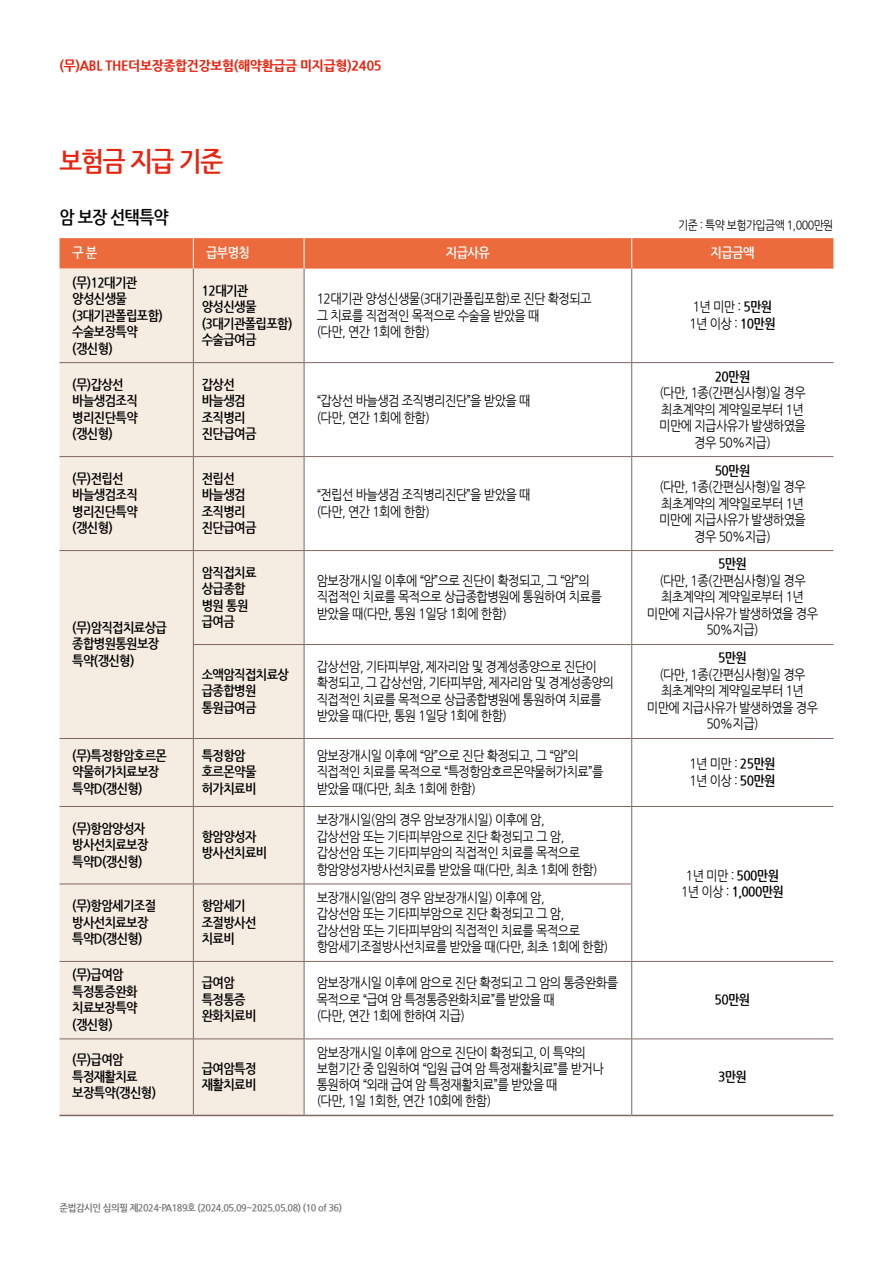
<style>
.page{position:relative;width:893px;height:1263px;background:#fff}
.page>*{position:absolute;margin:0;border:0;box-sizing:border-box;transform-origin:0 0}
.t1{font:700 27px "Nanum Gothic";letter-spacing:-.05em;color:#e72410;scale:.9 1}
.t2{font:700 18px "Nanum Gothic";letter-spacing:-.05em;color:#000;scale:.9 1}
.t3{font:13.5px/16.5px "Nanum Gothic";letter-spacing:-.05em;color:#000;scale:.9 1}
.t4{font:700 13.5px/16.5px "Nanum Gothic";letter-spacing:-.05em;color:#000;scale:.9 1}
.t5{font:800 13.5px "Nanum Gothic";letter-spacing:-.025em;color:#e72410;scale:.95 1}
.t6{font:700 13.5px "Nanum Gothic";letter-spacing:-.05em;color:#fff;scale:.9 1}
.t7{font:12px "Nanum Gothic";letter-spacing:-.05em;color:#000;scale:.9 1}
.t8{font:700 9.75px "Nanum Gothic";letter-spacing:-.05em;color:#727171;scale:.95 1}
.s1{font-weight:700}
.s2{font-weight:400}
</style>
<div class="page">
<div style="left:60px;top:238px;width:773px;height:31px;background:#ec6b3d"></div>
<div style="left:60px;top:269px;width:244px;height:846px;background:#f5ece2"></div>
<hr style="left:193px;top:238px;width:1px;height:31px;background:#fff">
<hr style="left:304px;top:238px;width:1px;height:31px;background:#fff">
<hr style="left:193px;top:1039px;width:1px;height:76px;background:#7f6764">
<hr style="left:304px;top:1039px;width:1px;height:76px;background:#7f6764">
<hr style="left:631px;top:1039px;width:1px;height:76px;background:#7f6764">
<hr style="left:631px;top:238px;width:1px;height:31px;background:#fff">
<hr style="left:60px;top:1115px;width:133px;height:1px;background:#7f6764">
<hr style="left:193px;top:1115px;width:111px;height:1px;background:#7f6764">
<hr style="left:304px;top:1115px;width:328px;height:1px;background:#7f6764">
<hr style="left:632px;top:1115px;width:201px;height:1px;background:#7f6764">
<hr style="left:193px;top:269px;width:1px;height:93px;background:#7f6764">
<hr style="left:304px;top:269px;width:1px;height:93px;background:#7f6764">
<hr style="left:631px;top:269px;width:1px;height:93px;background:#7f6764">
<hr style="left:60px;top:362px;width:133px;height:1px;background:#7f6764">
<hr style="left:193px;top:362px;width:111px;height:1px;background:#7f6764">
<hr style="left:193px;top:363px;width:1px;height:93px;background:#7f6764">
<hr style="left:304px;top:362px;width:328px;height:1px;background:#7f6764">
<hr style="left:304px;top:363px;width:1px;height:93px;background:#7f6764">
<hr style="left:632px;top:362px;width:201px;height:1px;background:#7f6764">
<hr style="left:631px;top:363px;width:1px;height:93px;background:#7f6764">
<hr style="left:60px;top:456px;width:133px;height:1px;background:#7f6764">
<hr style="left:193px;top:456px;width:111px;height:1px;background:#7f6764">
<hr style="left:193px;top:457px;width:1px;height:93px;background:#7f6764">
<hr style="left:304px;top:456px;width:328px;height:1px;background:#7f6764">
<hr style="left:304px;top:457px;width:1px;height:93px;background:#7f6764">
<hr style="left:632px;top:456px;width:201px;height:1px;background:#7f6764">
<hr style="left:631px;top:457px;width:1px;height:93px;background:#7f6764">
<hr style="left:60px;top:550px;width:133px;height:1px;background:#7f6764">
<hr style="left:193px;top:550px;width:111px;height:1px;background:#7f6764">
<hr style="left:193px;top:551px;width:1px;height:93px;background:#7f6764">
<hr style="left:304px;top:550px;width:328px;height:1px;background:#7f6764">
<hr style="left:304px;top:551px;width:1px;height:93px;background:#7f6764">
<hr style="left:632px;top:550px;width:201px;height:1px;background:#7f6764">
<hr style="left:631px;top:551px;width:1px;height:93px;background:#7f6764">
<hr style="left:193px;top:644px;width:111px;height:1px;background:#7f6764">
<hr style="left:193px;top:645px;width:1px;height:93px;background:#7f6764">
<hr style="left:304px;top:644px;width:328px;height:1px;background:#7f6764">
<hr style="left:304px;top:645px;width:1px;height:93px;background:#7f6764">
<hr style="left:632px;top:644px;width:201px;height:1px;background:#7f6764">
<hr style="left:631px;top:645px;width:1px;height:93px;background:#7f6764">
<hr style="left:60px;top:738px;width:133px;height:1px;background:#7f6764">
<hr style="left:193px;top:738px;width:111px;height:1px;background:#7f6764">
<hr style="left:193px;top:739px;width:1px;height:67px;background:#7f6764">
<hr style="left:304px;top:738px;width:328px;height:1px;background:#7f6764">
<hr style="left:304px;top:739px;width:1px;height:67px;background:#7f6764">
<hr style="left:632px;top:738px;width:201px;height:1px;background:#7f6764">
<hr style="left:631px;top:739px;width:1px;height:67px;background:#7f6764">
<hr style="left:60px;top:806px;width:133px;height:1px;background:#7f6764">
<hr style="left:193px;top:806px;width:111px;height:1px;background:#7f6764">
<hr style="left:193px;top:807px;width:1px;height:76px;background:#7f6764">
<hr style="left:304px;top:806px;width:328px;height:1px;background:#7f6764">
<hr style="left:304px;top:807px;width:1px;height:76px;background:#7f6764">
<hr style="left:632px;top:806px;width:201px;height:1px;background:#7f6764">
<hr style="left:631px;top:807px;width:1px;height:76px;background:#7f6764">
<hr style="left:60px;top:883px;width:133px;height:1px;background:#7f6764">
<hr style="left:193px;top:883px;width:111px;height:1px;background:#7f6764">
<hr style="left:193px;top:884px;width:1px;height:77px;background:#7f6764">
<hr style="left:304px;top:883px;width:328px;height:1px;background:#7f6764">
<hr style="left:304px;top:884px;width:1px;height:77px;background:#7f6764">
<hr style="left:631px;top:884px;width:1px;height:77px;background:#7f6764">
<hr style="left:60px;top:961px;width:133px;height:1px;background:#7f6764">
<hr style="left:193px;top:961px;width:111px;height:1px;background:#7f6764">
<hr style="left:193px;top:962px;width:1px;height:76px;background:#7f6764">
<hr style="left:304px;top:961px;width:328px;height:1px;background:#7f6764">
<hr style="left:304px;top:962px;width:1px;height:76px;background:#7f6764">
<hr style="left:632px;top:961px;width:201px;height:1px;background:#7f6764">
<hr style="left:631px;top:962px;width:1px;height:76px;background:#7f6764">
<hr style="left:60px;top:1038px;width:133px;height:1px;background:#7f6764">
<hr style="left:193px;top:1038px;width:111px;height:1px;background:#7f6764">
<hr style="left:304px;top:1038px;width:328px;height:1px;background:#7f6764">
<hr style="left:632px;top:1038px;width:201px;height:1px;background:#7f6764">
<p class="t5" style="left:60px;top:59px;width:340px">(무)ABL THE더보장종합건강보험(해약환급금 미지급형)2405</p>
<h1 class="t1" style="left:60px;top:149px;width:183px">보험금 지급 기준</h1>
<h2 class="t2" style="left:60px;top:208px;width:123px">암 보장 선택특약</h2>
<p class="t7" style="left:678px;top:219px;width:174px">기준 : 특약 보험가입금액 1,000만원</p>
<p class="t6" style="left:72px;top:246px;width:29px">구 분</p>
<p class="t6" style="left:206px;top:246px;width:50px">급부명칭</p>
<p class="t6" style="left:446px;top:246px;width:50px">지급사유</p>
<p class="t6" style="left:711px;top:246px;width:50px">지급금액</p>
<p class="t4" style="left:72px;top:274px;width:102px">(무)12대기관 양성신생물 (3대기관폴립포함) 수술보장특약 (갱신형)</p>
<p class="t4" style="left:202px;top:283px;width:102px">12대기관 양성신생물 (3대기관폴립포함) 수술급여금</p>
<p class="t3" style="left:317px;top:291px;width:307px">12대기관 양성신생물(3대기관폴립포함)로 진단 확정되고 그 치료를 직접적인 목적으로 수술을 받았을 때<br>(다만, 연간 1회에 한함)</p>
<p class="t3" style="left:689px;top:299px;width:97px">1년 미만 : <span class="s1">5만원<br></span>1년 이상 : <span class="s1">10만원</span></p>
<p class="t4" style="left:72px;top:376px;width:74px">(무)갑상선 바늘생검조직 병리진단특약 (갱신형)</p>
<p class="t4" style="left:202px;top:376px;width:62px">갑상선 바늘생검 조직병리 진단급여금</p>
<p class="t4" style="left:715px;top:368px;width:41px">20만원</p>
<p class="t3" style="left:659px;top:385px;width:165px;text-align:center">(다만, 1종(간편심사형)일 경우 최초계약의 계약일로부터 1년 미만에 지급사유가 발생하였을 경우 50%지급)</p>
<p class="t3" style="left:317px;top:393px;width:239px">“갑상선 바늘생검 조직병리진단”을 받았을 때 (다만, 연간 1회에 한함)</p>
<p class="t4" style="left:72px;top:470px;width:74px">(무)전립선 바늘생검조직 병리진단특약 (갱신형)</p>
<p class="t4" style="left:202px;top:470px;width:62px">전립선 바늘생검 조직병리 진단급여금</p>
<p class="t3" style="left:317px;top:487px;width:239px">“전립선 바늘생검 조직병리진단”을 받았을 때 (다만, 연간 1회에 한함)</p>
<p class="t4" style="left:72px;top:620px;width:107px">(무)암직접치료상급 종합병원통원보장 특약(갱신형)</p>
<p class="t4" style="left:202px;top:564px;width:62px">암직접치료 상급종합 병원 통원 급여금</p>
<p class="t3" style="left:317px;top:573px;width:318px">암보장개시일 이후에 “암”으로 진단이 확정되고, 그 “암”의 직접적인 치료를 목적으로 상급종합병원에 통원하여 치료를 받았을 때(다만, 통원 1일당 1회에 한함)</p>
<p class="t4" style="left:202px;top:667px;width:98px">소액암직접치료상 급종합병원 통원급여금</p>
<p class="t3" style="left:317px;top:658px;width:331px">갑상선암, 기타피부암, 제자리암 및 경계성종양으로 진단이 확정되고, 그 갑상선암, 기타피부암, 제자리암 및 경계성종양의 직접적인 치료를 목적으로 상급종합병원에 통원하여 치료를 받았을 때(다만, 통원 1일당 1회에 한함)</p>
<p class="t4" style="left:715px;top:462px;width:41px">50만원</p>
<p class="t3" style="left:659px;top:479px;width:165px;text-align:center">(다만, 1종(간편심사형)일 경우 최초계약의 계약일로부터 1년 미만에 지급사유가 발생하였을 경우 50%지급)</p>
<p class="t4" style="left:718px;top:556px;width:34px">5만원</p>
<p class="t3" style="left:647px;top:573px;width:192px;text-align:center">(다만, 1종(간편심사형)일 경우 최초계약의 계약일로부터 1년 미만에 지급사유가 발생하였을 경우<br>50%지급)</p>
<p class="t4" style="left:718px;top:650px;width:34px">5만원</p>
<p class="t3" style="left:647px;top:666px;width:192px;text-align:center">(다만, 1종(간편심사형)일 경우 최초계약의 계약일로부터 1년 미만에 지급사유가 발생하였을 경우<br>50%지급)</p>
<p class="t4" style="left:72px;top:747px;width:107px">(무)특정항암호르몬 약물허가치료보장 특약D(갱신형)</p>
<p class="t4" style="left:202px;top:747px;width:62px">특정항암 호르몬약물 허가치료비</p>
<p class="t3" style="left:317px;top:747px;width:320px">암보장개시일 이후에 “암”으로 진단 확정되고, 그 “암”의 직접적인 치료를 목적으로 “특정항암호르몬약물허가치료”를 받았을 때(다만, 최초 1회에 한함)</p>
<p class="t3" style="left:689px;top:756px;width:97px">1년 미만 : <span class="s1">25만원<br></span>1년 이상 : <span class="s1">50만원</span></p>
<p class="t4" style="left:72px;top:820px;width:86px">(무)항암양성자 방사선치료보장 특약D(갱신형)</p>
<p class="t4" style="left:202px;top:828px;width:74px">항암양성자 방사선치료비</p>
<p class="t3" style="left:317px;top:812px;width:313px">보장개시일(암의 경우 암보장개시일) 이후에 암,<br>갑상선암 또는 기타피부암으로 진단 확정되고 그 암, 갑상선암 또는 기타피부암의 직접적인 치료를 목적으로 항암양성자방사선치료를 받았을 때(다만, 최초 1회에 한함)</p>
<p class="t4" style="left:681px;top:867px;width:116px;text-align:center"><span class="s2">1년 미만 :</span> 500만원<br><span class="s2">1년 이상 :</span> 1,000만원</p>
<p class="t4" style="left:72px;top:898px;width:95px">(무)항암세기조절 방사선치료보장 특약D(갱신형)</p>
<p class="t4" style="left:202px;top:898px;width:62px">항암세기 조절방사선 치료비</p>
<p class="t3" style="left:317px;top:889px;width:325px">보장개시일(암의 경우 암보장개시일) 이후에 암,<br>갑상선암 또는 기타피부암으로 진단 확정되고 그 암, 갑상선암 또는 기타피부암의 직접적인 치료를 목적으로 항암세기조절방사선치료를 받았을 때(다만, 최초 1회에 한함)</p>
<p class="t4" style="left:72px;top:967px;width:74px">(무)급여암 특정통증완화 치료보장특약 (갱신형)</p>
<p class="t4" style="left:202px;top:975px;width:62px">급여암 특정통증 완화치료비</p>
<p class="t3" style="left:317px;top:975px;width:336px">암보장개시일 이후에 암으로 진단 확정되고 그 암의 통증완화를 목적으로 “급여 암 특정통증완화치료”를 받았을 때<br>(다만, 연간 1회에 한하여 지급)</p>
<p class="t4" style="left:715px;top:992px;width:41px">50만원</p>
<p class="t4" style="left:72px;top:1052px;width:95px">(무)급여암 특정재활치료 보장특약(갱신형)</p>
<p class="t4" style="left:202px;top:1060px;width:62px">급여암특정 재활치료비</p>
<p class="t3" style="left:317px;top:1044px;width:320px">암보장개시일 이후에 암으로 진단이 확정되고, 이 특약의 보험기간 중 입원하여 “입원 급여 암 특정재활치료”를 받거나 통원하여 “외래 급여 암 특정재활치료”를 받았을 때<br>(다만, 1일 1회한, 연간 10회에 한함)</p>
<p class="t8" style="left:60px;top:1203px;width:299px">준법감시인 심의필 제2024-PA189호 (2024.05.09~2025.05.08) (10 of 36)</p>
<p class="t4" style="left:718px;top:1069px;width:34px">3만원</p>
</div>
